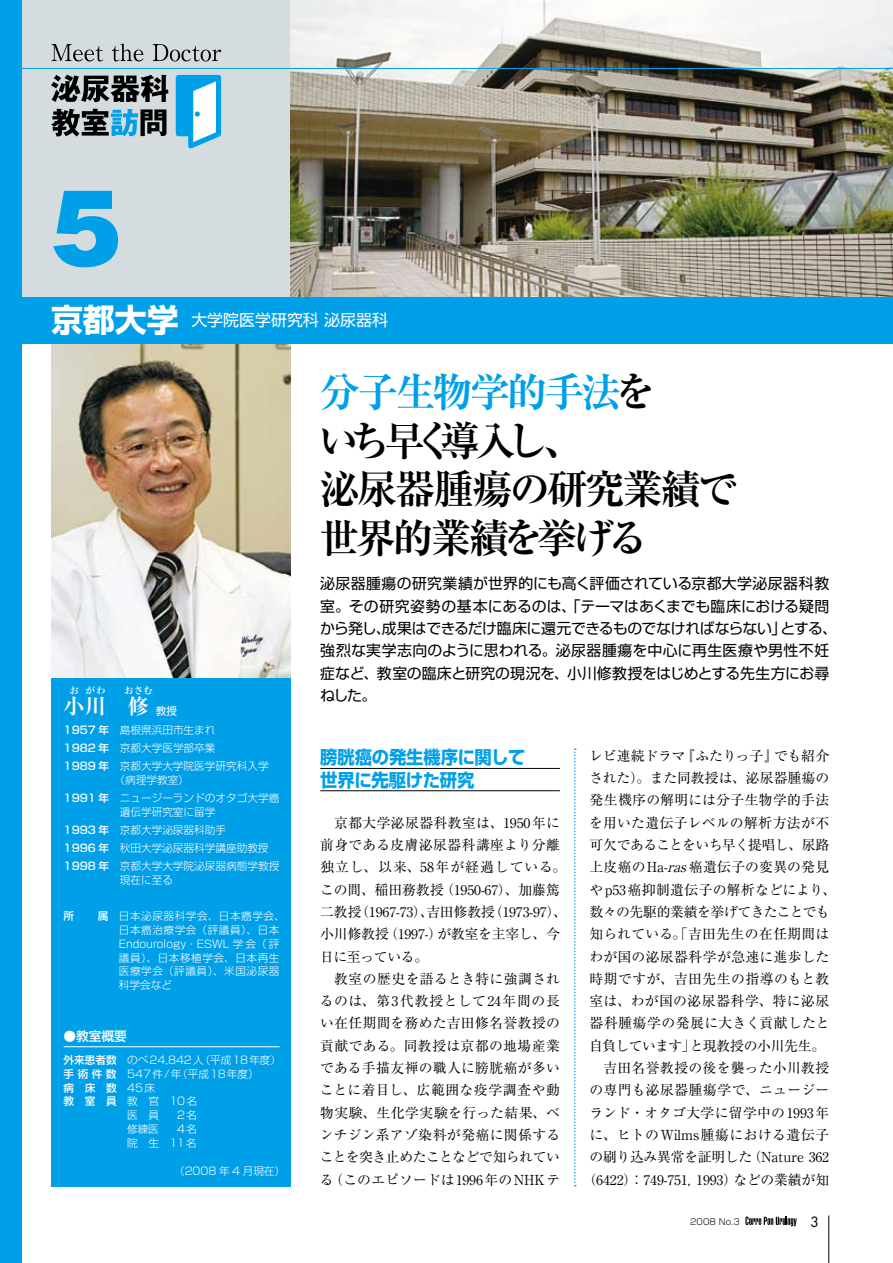
<style>
.page{position:relative;width:893px;height:1263px;background:#fff}
.page>*{position:absolute;margin:0;border:0;box-sizing:border-box;transform-origin:0 0}
.t1{font:900 106.35px "Helvetica";color:#00a0e9}
.t2{font:700 40.35px/48.4px "Ryumin";letter-spacing:-.08em;color:#000}
.t3{font:700 21.3px "Ryumin";color:#fff}
.t4{font:700 18px/22.4px "Shin Go";letter-spacing:-.015em;color:#00a0e9;scale:.96 1}
.t5{font:15.9px "Shin Go";color:#fff}
.t6{font:14.85px/22.4px "Shin Go";color:#000}
.t7{font:13.8px/22.4px "Ryumin";letter-spacing:.01em;color:#000}
.t8{font:13.8px "Ryumin";letter-spacing:.03em;color:#000}
.t9{font:13.8px "Ryumin";letter-spacing:-.01em;color:#000}
.t10{font:13.8px "Ryumin";letter-spacing:-.03em;color:#000}
.t11{font:13.8px "Ryumin";letter-spacing:-.04em;color:#000}
.t12{font:13.8px "Futura";color:#000}
.t13{font:500 12.75px "Shin Go";color:#fff}
.t14{font:300 10.65px/18px "Shin Go";color:#fff}
.t15{font:300 10.65px/13.8px "Shin Go";letter-spacing:.05em;color:#fff}
.t16{font:500 10.65px "Shin Go";color:#fff}
.t17{font:700 9.6px "Ryumin";color:#fff}
.t18{font:300 8.55px "Shin Go";color:#000}
.s1{font-weight:700;font-size:31.95px}
.s2{font-weight:400}
.s3{font-weight:500}
.s4{font-weight:300}
.s5{color:#00a0e9}
.s6{font-style:italic}
</style>
<div class="page">
<svg style="left:745px;top:1216px;width:52px;height:10px"></svg>
<hr style="left:828px;top:1215px;width:1px;height:48px;background:#000">
<div style="left:51px;top:340px;width:240px;height:846px;background:#00a0e9"></div>
<div style="left:9px;top:0;width:535px;height:305px;background:#d4dce0"></div>
<img style="left:51px;top:344px;width:240px;height:334px">
<div style="left:0;top:0;width:21px;height:1263px;background:#00a0e9"></div>
<img style="left:291px;top:0;width:602px;height:298px">
<div style="left:176px;top:75px;width:45px;height:61px;background:#00a0e9"></div>
<svg style="left:184px;top:74px;width:38px;height:75px"></svg>
<svg style="left:51px;top:75px;width:117px;height:27px"></svg>
<svg style="left:51px;top:109px;width:115px;height:28px"></svg>
<svg style="left:52px;top:44px;width:51px;height:17px"></svg>
<svg style="left:112px;top:44px;width:31px;height:17px"></svg>
<svg style="left:153px;top:44px;width:68px;height:17px"></svg>
<hr style="left:0;top:68px;width:893px;height:1px;background:#00a0e9">
<hr style="left:320px;top:768px;width:240px;height:1px;background:#000">
<hr style="left:320px;top:790px;width:240px;height:1px;background:#000">
<div style="left:9px;top:298px;width:884px;height:46px;background:#00a0e9"></div>
<svg style="left:574px;top:748px;width:2px;height:438px"></svg>
<hr style="left:64px;top:1046px;width:216px;height:1px;background:#fff">
<h1 class="t1" style="left:51px;top:158px;width:72px">5</h1>
<p class="t5" style="left:51px;top:309px;width:338px"><span class="s1">京都大学</span> 大学院医学研究科 泌尿器科</p>
<p class="t17" style="left:124px;top:684px;width:30px">おさむ</p>
<p class="t14" style="left:64px;top:701px;width:153px;line-height:19.2px;text-indent:92px"><span class="s2">教授<br></span><span class="s3">1957 年</span>　島根県浜田市生まれ</p>
<p class="t14" style="left:64px;top:739px;width:206px"><span class="s3">1982 年</span>　京都大学医学部卒業<br><span class="s3">1989 年</span> 京都大学大学院医学研究科入学</p>
<p class="t14" style="left:64px;top:770px;width:217px;text-indent:51px">（病理学教室）<br><span class="s3">1991 年</span> ニュージーランドのオタゴ大学癌</p>
<p class="t14" style="left:64px;top:802px;width:217px;text-indent:56px">遺伝学研究室に留学<br><span class="s3">1993 年</span>　京都大学泌尿器科助手<br><span class="s3">1996 年</span>　秋田大学泌尿器科学講座助教授<br><span class="s3">1998 年</span> 京都大学大学院泌尿器病態学教授</p>
<p class="t14" style="left:120px;top:870px;width:55px">現在に至る</p>
<p class="t15" style="left:119px;top:909px;width:167px;text-indent:-55px"><span class="s3">所　　属</span> 日本泌尿器科学会、日本癌学会、日本癌治療学会（評議員）、日本<br>Endourology・ESWL 学会（評議員）、日本移植学会、日本再生医療学会（評議員）、米国泌尿器科学会など</p>
<p class="t17" style="left:70px;top:684px;width:11px">お</p>
<p class="t17" style="left:85px;top:684px;width:22px">がわ</p>
<h3 class="t3" style="left:127px;top:693px;width:23px">修</h3>
<h3 class="t3" style="left:64px;top:693px;width:44px">小川</h3>
<p class="t13" style="left:64px;top:1028px;width:65px">●教室概要</p>
<p class="t14" style="left:64px;top:1050px;width:219px"><span class="s3">外来患者数</span>　のべ24,842人（平成18年度）</p>
<p class="t14" style="left:64px;top:1064px;width:197px"><span class="s3">手術件数</span>　547件/年（平成18年度）</p>
<p class="t16" style="left:64px;top:1081px;width:93px">病　床　数<span class="s4">　45床</span></p>
<p class="t14" style="left:64px;top:1092px;width:135px"><span class="s3">教　室　員</span> 教　官　10名</p>
<p class="t14" style="left:127px;top:1106px;width:71px">医　員　 2名</p>
<p class="t14" style="left:127px;top:1119px;width:71px">修練医　 4名</p>
<p class="t14" style="left:127px;top:1133px;width:71px">院　生　11名</p>
<p class="t14" style="left:174px;top:1161px;width:112px">（2008 年 4 月現在）</p>
<h2 class="t2" style="left:319px;top:367px;width:421px"><span class="s5">分子生物学的手法</span>を<br>いち早く導入し、<br>泌尿器腫瘍の研究業績で世界的業績を挙げる</h2>
<p class="t6" style="left:320px;top:572px;width:518px">泌尿器腫瘍の研究業績が世界的にも高く評価されている京都大学泌尿器科教室。その研究姿勢の基本にあるのは、「テーマはあくまでも臨床における疑問から発し、成果はできるだけ臨床に還元できるものでなければならない」とする、強烈な実学志向のように思われる。泌尿器腫瘍を中心に再生医療や男性不妊症など、教室の臨床と研究の現況を、小川修教授をはじめとする先生方にお尋ねした。</p>
<h3 class="t4" style="left:320px;top:745px;width:215px">膀胱癌の発生機序に関して世界に先駆けた研究</h3>
<p class="t7" style="left:320px;top:811px;width:249px;text-indent:14px">京都大学泌尿器科教室は、1950年に前身である皮膚泌尿器科講座より分離独立し、以来、58年が経過している。この間、稲田務教授（1950-67）、加藤篤二教授（1967-73）、吉田修教授（1973-97）、小川修教授（1997-）が教室を主宰し、今日に至っている。</p>
<p class="t7" style="left:320px;top:967px;width:242px;text-align:justify;text-indent:14px">教室の歴史を語るとき特に強調されるのは、第3代教授として24年間の長い在任期間を務めた吉田修名誉教授の貢献である。同教授は京都の地場産業である手描友禅の職人に膀胱癌が多いことに着目し、広範囲な疫学調査や動物実験、生化学実験を行った結果、ベンチジン系アゾ染料が発癌に関係することを突き止めたことなどで知られている（このエピソードは1996年のNHKテ</p>
<p class="t9" style="left:589px;top:747px;width:242px">レビ連続ドラマ『ふたりっ子』でも紹介</p>
<p class="t7" style="left:589px;top:766px;width:242px">された）。また同教授は、泌尿器腫瘍の</p>
<p class="t7" style="left:590px;top:789px;width:241px">発生機序の解明には分子生物学的手法</p>
<p class="t7" style="left:589px;top:811px;width:242px">を用いた遺伝子レベルの解析方法が不</p>
<p class="t11" style="left:589px;top:836px;width:241px">可欠であることをいち早く提唱し、尿路</p>
<p class="t7" style="left:589px;top:856px;width:241px">上皮癌のHa-<span class="s6">ras</span>癌遺伝子の変異の発見</p>
<p class="t7" style="left:589px;top:878px;width:248px">やp53癌抑制遺伝子の解析などにより、</p>
<p class="t10" style="left:589px;top:903px;width:242px">数々の先駆的業績を挙げてきたことでも</p>
<p class="t7" style="left:589px;top:923px;width:241px">知られている。「吉田先生の在任期間は</p>
<p class="t7" style="left:589px;top:945px;width:242px">わが国の泌尿器科学が急速に進歩した</p>
<p class="t8" style="left:589px;top:970px;width:241px">時期ですが、吉田先生の指導のもと教</p>
<p class="t8" style="left:589px;top:993px;width:241px">室は、わが国の泌尿器科学、特に泌尿</p>
<p class="t8" style="left:590px;top:1015px;width:242px">器科腫瘍学の発展に大きく貢献したと</p>
<p class="t10" style="left:589px;top:1037px;width:237px">自負しています」と現教授の小川先生。</p>
<p class="t7" style="left:603px;top:1056px;width:227px">吉田名誉教授の後を襲った小川教授</p>
<p class="t7" style="left:589px;top:1079px;width:241px">の専門も泌尿器腫瘍学で、ニュージー</p>
<p class="t7" style="left:589px;top:1101px;width:241px">ランド・オタゴ大学に留学中の1993年</p>
<p class="t8" style="left:589px;top:1127px;width:241px">に、ヒトのWilms腫瘍における遺伝子</p>
<p class="t9" style="left:589px;top:1149px;width:241px">の刷り込み異常を証明した（Nature 362</p>
<p class="t7" style="left:582px;top:1168px;width:248px">（6422）：749-751, 1993）などの業績が知</p>
<p class="t18" style="left:690px;top:1216px;width:51px">2008 No.3</p>
<p class="t12" style="left:810px;top:1212px;width:10px">3</p>
</div>
